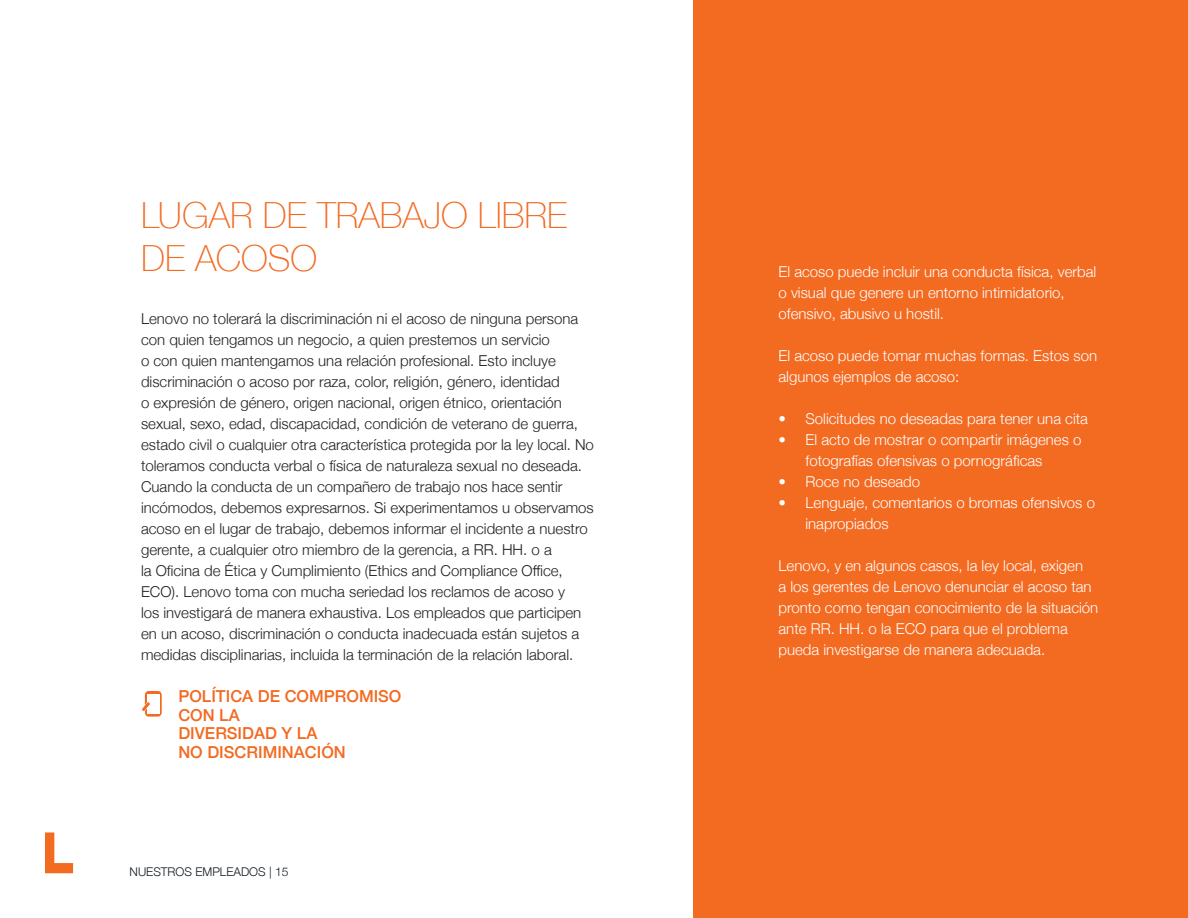
<style>
.page{position:relative;width:1188px;height:918px;background:#fff}
.page>*{position:absolute;margin:0;border:0;box-sizing:border-box;transform-origin:0 0}
.t1{font:100 36px/43.2px "Helvetica Neue";color:#f36a21}
.t2{font:500 16.5px/18.8px "Helvetica Neue";color:#f36a21}
.t3{font:300 15px/21px "Helvetica Neue";color:#231f20}
.t4{font:300 15px/21px "Helvetica Neue";color:#fff}
.t5{font:300 12px "Helvetica Neue";color:#101a21}
</style>
<div class="page">
<div style="left:693px;top:0;width:495px;height:918px;background:#f36a21"></div>
<svg style="left:45px;top:832px;width:28px;height:41px"></svg>
<svg style="left:145px;top:691px;width:17px;height:26px"></svg>
<div style="left:147px;top:694px;width:12px;height:19px;background:#fff"></div>
<svg style="left:142px;top:701px;width:8px;height:12px"></svg>
<h1 class="t1" style="left:141px;top:193px;width:428px">LUGAR DE TRABAJO LIBRE<br>DE ACOSO</h1>
<p class="t3" style="left:141px;top:307px;width:454px">Lenovo no tolerará la discriminación ni el acoso de ninguna persona con quien tengamos un negocio, a quien prestemos un servicio<br>o con quien mantengamos una relación profesional. Esto incluye discriminación o acoso por raza, color, religión, género, identidad<br>o expresión de género, origen nacional, origen étnico, orientación sexual, sexo, edad, discapacidad, condición de veterano de guerra, estado civil o cualquier otra característica protegida por la ley local. No toleramos conducta verbal o física de naturaleza sexual no deseada.<br>Cuando la conducta de un compañero de trabajo nos hace sentir incómodos, debemos expresarnos. Si experimentamos u observamos acoso en el lugar de trabajo, debemos informar el incidente a nuestro gerente, a cualquier otro miembro de la gerencia, a RR. HH. o a<br>la Oficina de Ética y Cumplimiento (Ethics and Compliance Office, ECO). Lenovo toma con mucha seriedad los reclamos de acoso y<br>los investigará de manera exhaustiva. Los empleados que participen en un acoso, discriminación o conducta inadecuada están sujetos a medidas disciplinarias, incluida la terminación de la relación laboral.</p>
<p class="t2" style="left:178px;top:686px;width:225px">POLÍTICA DE COMPROMISO<br>CON LA<br>DIVERSIDAD Y LA<br>NO DISCRIMINACIÓN</p>
<p class="t5" style="left:130px;top:862px;width:160px">NUESTROS EMPLEADOS | 15</p>
<p class="t4" style="left:778px;top:261px;width:319px">El acoso puede incluir una conducta física, verbal o visual que genere un entorno intimidatorio, ofensivo, abusivo u hostil.</p>
<p class="t4" style="left:778px;top:345px;width:320px">El acoso puede tomar muchas formas. Estos son algunos ejemplos de acoso:</p>
<p class="t4" style="left:778px;top:408px;width:311px">• Solicitudes no deseadas para tener una cita</p>
<p class="t4" style="left:806px;top:429px;width:277px;text-indent:-27px">• El acto de mostrar o compartir imágenes o fotografías ofensivas o pornográficas</p>
<p class="t4" style="left:778px;top:471px;width:143px">• Roce no deseado</p>
<p class="t4" style="left:806px;top:492px;width:291px;text-indent:-27px">• Lenguaje, comentarios o bromas ofensivos o inapropiados</p>
<p class="t4" style="left:778px;top:555px;width:321px">Lenovo, y en algunos casos, la ley local, exigen<br>a los gerentes de Lenovo denunciar el acoso tan pronto como tengan conocimiento de la situación ante RR. HH. o la ECO para que el problema pueda investigarse de manera adecuada.</p>
</div>
